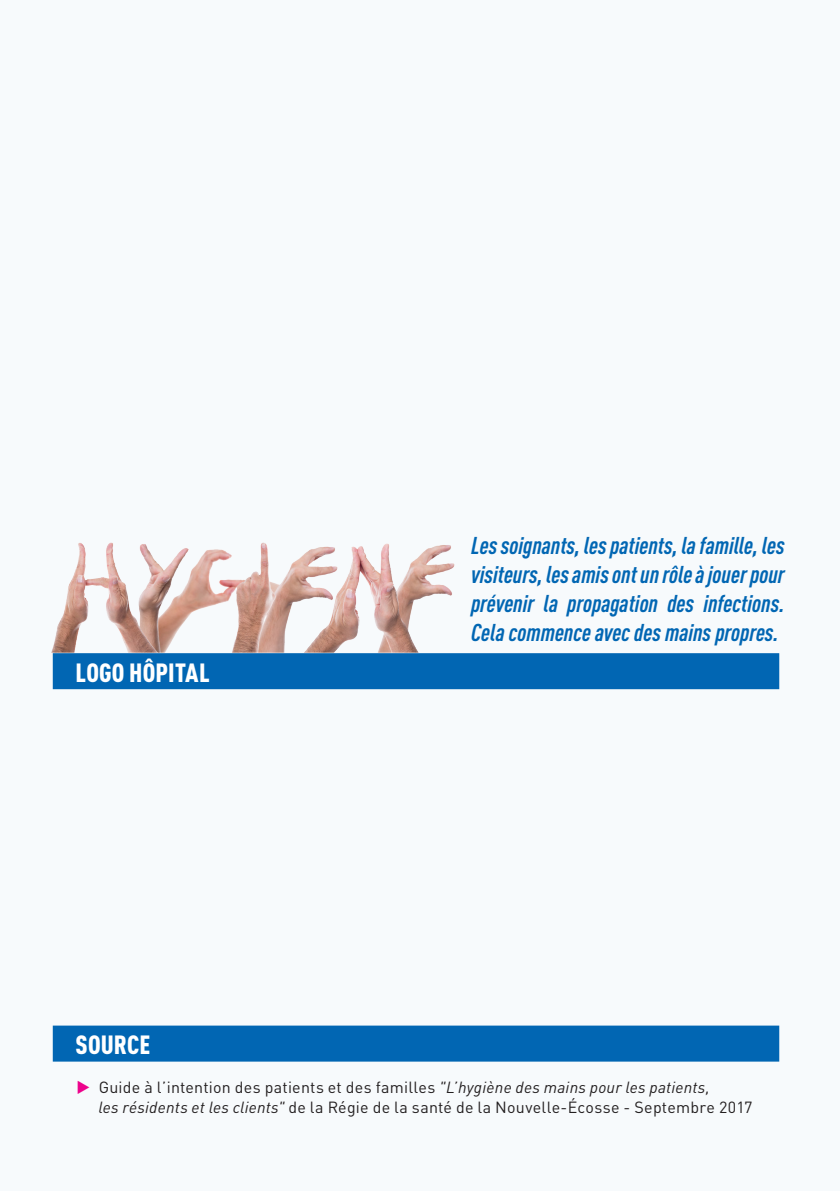
<style>
.page{position:relative;width:840px;height:1191px;background:#fff}
.page>*{position:absolute;margin:0;border:0;box-sizing:border-box;transform-origin:0 0}
.t1{font:900 condensed 26px "DINOT";letter-spacing:.005em;color:#fff}
.t2{font:italic 700 condensed 24px/28.8px "DINOT";color:#0166b3;text-align:justify}
.t3{font:16px/20px "DINOT";letter-spacing:.015em;color:#231f20}
.s1{color:#ed028c}
.s2{font-style:italic}
</style>
<div class="page">
<div style="left:0;top:0;width:839px;height:1191px;background:#f7fafc"></div>
<div style="left:53px;top:1025px;width:725px;height:36px;background:#0166b3"></div>
<div style="left:53px;top:653px;width:725px;height:36px;background:#0166b3"></div>
<img style="left:51px;top:542px;width:404px;height:110px">
<p class="t1" style="left:76px;top:656px;width:135px">LOGO HÔPITAL</p>
<p class="t1" style="left:76px;top:1028px;width:76px">SOURCE</p>
<p class="t2" style="left:471px;top:531px;width:315px">Les soignants, les patients, la famille, les visiteurs, les amis ont un rôle à jouer pour prévenir la propagation des infections.<br>Cela commence avec des mains propres.</p>
<p class="t3" style="left:99px;top:1076px;width:655px;text-indent:-22px"><span class="s1">◆</span> Guide à l’intention des patients et des familles <span class="s2">"L’hygiène des mains pour les patients,<br>les résidents et les clients"</span> de la Régie de la santé de la Nouvelle-Écosse - Septembre 2017</p>
</div>
